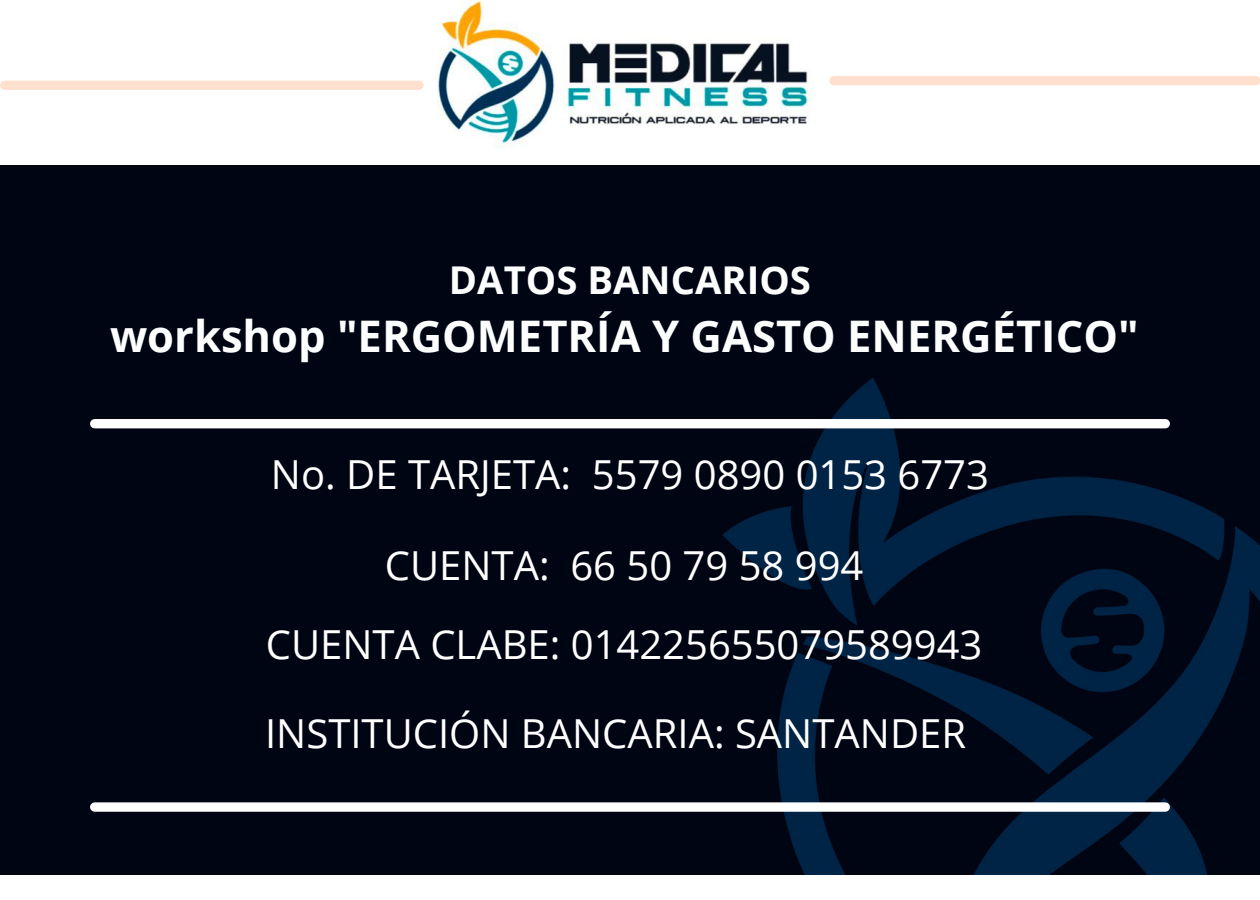
<style>
.page{position:relative;width:1260px;height:900px;background:#fff}
.page>*{position:absolute;margin:0;border:0;box-sizing:border-box;transform-origin:0 0}
.t1{font:700 43.5px "Open Sans";color:#fdfefe}
.t2{font:40px "Open Sans";color:#fff}
.t3{font:700 38.25px "Open Sans";color:#fdfefe}
</style>
<div class="page">
<img style="left:381px;top:0;width:498px;height:148px">
<img style="left:0;top:165px;width:1260px;height:709px">
<div style="left:95px;top:419px;width:1070px;height:9px;background:#fff"></div>
<div style="left:95px;top:802px;width:1070px;height:10px;background:#fff"></div>
<div style="left:5px;top:81px;width:414px;height:9px;background:#ffe0ce"></div>
<div style="left:834px;top:76px;width:422px;height:9px;background:#ffe0ce"></div>
<p class="t3" style="left:449px;top:253px;width:364px">DATOS BANCARIOS</p>
<p class="t1" style="left:110px;top:306px;width:1030px">workshop "ERGOMETRÍA Y GASTO ENERGÉTICO"</p>
<p class="t2" style="left:271px;top:446px;width:719px">No. DE TARJETA: 5579 0890 0153 6773</p>
<p class="t2" style="left:385px;top:537px;width:480px">CUENTA: 66 50 79 58 994</p>
<p class="t2" style="left:266px;top:617px;width:718px">CUENTA CLABE: 014225655079589943</p>
<p class="t2" style="left:265px;top:705px;width:703px">INSTITUCIÓN BANCARIA: SANTANDER</p>
</div>
